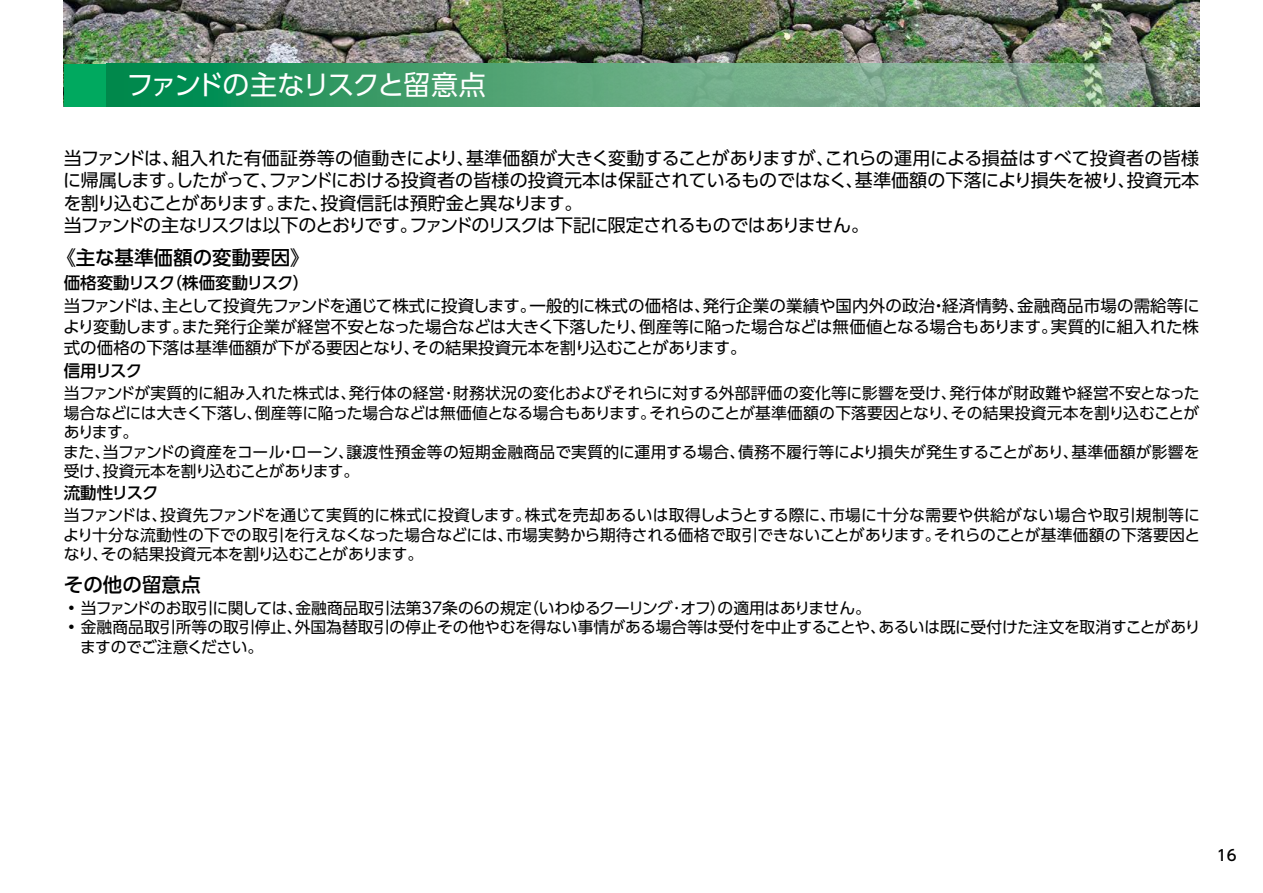
<style>
.page{position:relative;width:1263px;height:893px;background:#fff}
.page>*{position:absolute;margin:0;border:0;box-sizing:border-box;transform-origin:0 0}
.t1{font:27px "UD Shin Go Pro";letter-spacing:-.06em;color:#fff}
.t2{font:500 19.5px "UD Shin Go Pro";color:#000}
.t3{font:18px/22.5px "UD Shin Go Pro";letter-spacing:-.025em;color:#000}
.t4{font:16.5px/21px "UD Shin Go Pro";color:#000;text-align:justify}
.t5{font:500 16.5px "UD Shin Go Pro";letter-spacing:-.035em;color:#000}
.t6{font:500 16.5px "UD Shin Go Pro";letter-spacing:-.07em;color:#000}
.t7{font:15.75px/19.5px "UD Shin Go Pro";color:#000}
.t8{font:500 15px "UD Shin Go Pro";color:#000}
</style>
<div class="page">
<img style="left:64px;top:0;width:1135px;height:64px">
<div style="left:64px;top:64px;width:42px;height:42px;background:#00a95f"></div>
<svg style="left:106px;top:64px;width:1093px;height:42px;background:#59a179"></svg>
<h1 class="t1" style="left:126px;top:63px;width:361px">ファンドの主なリスクと留意点</h1>
<p class="t3" style="left:63px;top:146px;width:1137px">当ファンドは、組入れた有価証券等の値動きにより、基準価額が大きく変動することがありますが、これらの運用による損益はすべて投資者の皆様に帰属します。したがって、ファンドにおける投資者の皆様の投資元本は保証されているものではなく、基準価額の下落により損失を被り、投資元本を割り込むことがあります。また、投資信託は預貯金と異なります。<br>当ファンドの主なリスクは以下のとおりです。ファンドのリスクは下記に限定されるものではありません。</p>
<p class="t2" style="left:56px;top:241px;width:255px">《主な基準価額の変動要因》</p>
<p class="t5" style="left:64px;top:269px;width:247px">価格変動リスク（株価変動リスク）</p>
<p class="t4" style="left:63px;top:295px;width:1138px">当ファンドは、主として投資先ファンドを通じて株式に投資します。一般的に株式の価格は、発行企業の業績や国内外の政治・経済情勢、金融商品市場の需給等により変動します。また発行企業が経営不安となった場合などは大きく下落したり、倒産等に陥った場合などは無価値となる場合もあります。実質的に組入れた株式の価格の下落は基準価額が下がる要因となり、その結果投資元本を割り込むことがあります。</p>
<p class="t6" style="left:64px;top:357px;width:80px">信用リスク</p>
<p class="t7" style="left:63px;top:383px;width:1138px">当ファンドが実質的に組み入れた株式は、発行体の経営･財務状況の変化およびそれらに対する外部評価の変化等に影響を受け、発行体が財政難や経営不安となった場合などには大きく下落し、倒産等に陥った場合などは無価値となる場合もあります。それらのことが基準価額の下落要因となり、その結果投資元本を割り込むことがあります。<br>また、当ファンドの資産をコール・ローン、譲渡性預金等の短期金融商品で実質的に運用する場合、債務不履行等により損失が発生することがあり、基準価額が影響を受け、投資元本を割り込むことがあります。</p>
<p class="t6" style="left:64px;top:479px;width:96px">流動性リスク</p>
<p class="t7" style="left:63px;top:505px;width:1138px;text-align:justify">当ファンドは、投資先ファンドを通じて実質的に株式に投資します。株式を売却あるいは取得しようとする際に、市場に十分な需要や供給がない場合や取引規制等により十分な流動性の下での取引を行えなくなった場合などには、市場実勢から期待される価格で取引できないことがあります。それらのことが基準価額の下落要因となり、その結果投資元本を割り込むことがあります。</p>
<p class="t2" style="left:64px;top:569px;width:138px">その他の留意点</p>
<p class="t7" style="left:68px;top:598px;width:804px">• 当ファンドのお取引に関しては、金融商品取引法第37条の6の規定（いわゆるクーリング･オフ）の適用はありません。</p>
<p class="t7" style="left:80px;top:617px;width:1122px;text-indent:-12px">• 金融商品取引所等の取引停止、外国為替取引の停止その他やむを得ない事情がある場合等は受付を中止することや、あるいは既に受付けた注文を取消すことがありますのでご注意ください。</p>
<p class="t8" style="left:1217px;top:843px;width:21px">16</p>
</div>
